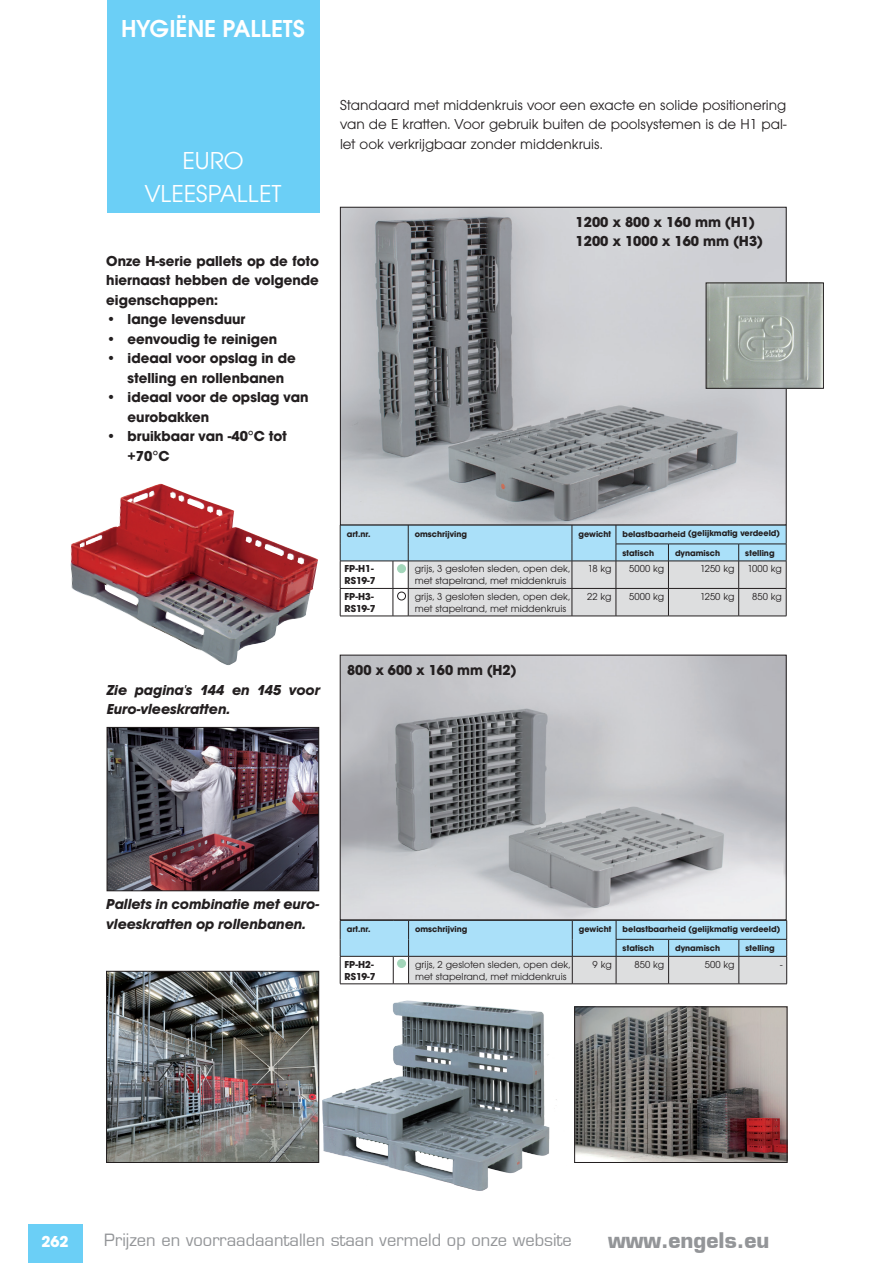
<style>
.page{position:relative;width:893px;height:1263px;background:#fff}
.page>*{position:absolute;margin:0;border:0;box-sizing:border-box;transform-origin:0 0}
.blokteksten_onderkan{font:25.5px "Avant Garde Gothic Itc T";color:#fff}
.blokteksten_bovenkan{font:600 25.5px "Avant Garde Gothic Itc T";color:#fff}
.t1{font:700 21px "Eurostile";color:#939598}
.t2{font:16.5px "Eurostile";color:#939598}
.t3{font:700 16.5px "Avant Garde Gothic Itc T";color:#fff}
.platte_tekst_bold{font:700 15px/19.5px "Avant Garde Gothic Itc T";color:#231f20}
.platte_tekst{font:15px/19.5px "Avant Garde Gothic Itc T";color:#231f20;text-align:justify}
.ondertitel_bold{font:italic 700 15px/19.5px "Avant Garde Gothic Itc T";color:#231f20}
.platte_tekst-2{font:700 15px "Avant Garde Gothic Itc T";color:#231f20}
.t4{font:10.5px/12px "Avant Garde Gothic Itc T";color:#231f20}
.t5{font:700 10.5px/12px "Avant Garde Gothic Itc T";color:#231f20}
.t6{font:700 9px "Avant Garde Gothic Itc T";color:#231f20}
.s1{font-weight:400}
</style>
<div class="page">
<div style="left:28px;top:1224px;width:54px;height:39px;background:#6bcff6"></div>
<img style="left:109px;top:729px;width:208px;height:160px">
<div style="left:107px;top:727px;width:212px;height:164px;border:1px solid #231f20"></div>
<svg style="left:340px;top:525px;width:447px;height:92px"></svg>
<hr style="left:408px;top:616px;width:164px;height:1px;background:#231f20">
<hr style="left:572px;top:616px;width:44px;height:1px;background:#231f20">
<hr style="left:616px;top:616px;width:52px;height:1px;background:#231f20">
<hr style="left:668px;top:616px;width:71px;height:1px;background:#231f20">
<hr style="left:739px;top:616px;width:47px;height:1px;background:#231f20">
<img style="left:70px;top:484px;width:248px;height:182px">
<svg style="left:340px;top:920px;width:447px;height:63px"></svg>
<hr style="left:572px;top:983px;width:44px;height:1px;background:#231f20">
<hr style="left:616px;top:983px;width:53px;height:1px;background:#231f20">
<hr style="left:669px;top:983px;width:70px;height:1px;background:#231f20">
<hr style="left:739px;top:983px;width:48px;height:1px;background:#231f20">
<img style="left:342px;top:657px;width:442px;height:261px">
<img style="left:582px;top:1009px;width:203px;height:152px">
<div style="left:574px;top:1007px;width:213px;height:156px;border:1px solid #231f20"></div>
<img style="left:108px;top:973px;width:209px;height:188px">
<div style="left:106px;top:971px;width:213px;height:192px;border:1px solid #231f20"></div>
<img style="left:295px;top:978px;width:287px;height:213px">
<div style="left:107px;top:0;width:212px;height:213px;background:#6bcff6"></div>
<img style="left:342px;top:209px;width:442px;height:314px">
<div style="left:398px;top:565px;width:7px;height:8px;background:#a3d6ba;border-radius:50%"></div>
<div style="left:397px;top:564px;width:9px;height:9px;border:1px solid #a3d6ba;border-radius:50%"></div>
<div style="left:398px;top:959px;width:7px;height:8px;background:#a3d6ba;border-radius:50%"></div>
<div style="left:397px;top:959px;width:9px;height:9px;border:1px solid #a3d6ba;border-radius:50%"></div>
<div style="left:397px;top:592px;width:9px;height:8px;border:1px solid #231f20;border-radius:50%"></div>
<img style="left:708px;top:285px;width:114px;height:101px">
<div style="left:706px;top:283px;width:118px;height:105px;border:1px solid #231f20"></div>
<p class="blokteksten_bovenkan" style="left:121px;top:14px;width:186px">HYGIËNE PALLETS</p>
<p class="blokteksten_onderkan" style="left:183px;top:146px;width:63px">EURO</p>
<p class="blokteksten_onderkan" style="left:145px;top:179px;width:138px">VLEESPALLET</p>
<p class="platte_tekst_bold" style="left:106px;top:250px;width:214px;text-align:justify">Onze H-serie pallets op de foto hiernaast hebben de volgende eigenschappen:</p>
<p class="platte_tekst_bold" style="left:106px;top:309px;width:141px">• lange levensduur</p>
<p class="platte_tekst_bold" style="left:106px;top:328px;width:172px">• eenvoudig te reinigen</p>
<p class="platte_tekst_bold" style="left:128px;top:348px;width:170px;text-indent:-21px"><span class="s1">•</span> ideaal voor opslag in de stelling en rollenbanen</p>
<p class="platte_tekst_bold" style="left:128px;top:387px;width:182px;text-indent:-21px">• ideaal voor de opslag van eurobakken</p>
<p class="platte_tekst_bold" style="left:128px;top:426px;width:161px;text-indent:-21px">• bruikbaar van -40<span class="s1">°</span>C tot +70<span class="s1">°</span>C</p>
<p class="platte_tekst" style="left:340px;top:95px;width:448px">Standaard met middenkruis voor een exacte en solide positionering van de E kratten. Voor gebruik buiten de poolsystemen is de H1 pal&shy;let ook verkrijgbaar zonder middenkruis.</p>
<p class="platte_tekst-2" style="left:576px;top:212px;width:180px">1200 x 800 x 160 mm (H1)</p>
<p class="platte_tekst-2" style="left:576px;top:232px;width:189px">1200 x 1000 x 160 mm (H3)</p>
<p class="ondertitel_bold" style="left:107px;top:679px;width:215px">Zie pagina's 144 en 145 voor<br>Euro-vleeskratten.</p>
<p class="t6" style="left:347px;top:528px;width:25px">art.nr.</p>
<p class="t6" style="left:415px;top:528px;width:54px">omschrijving</p>
<p class="t6" style="left:578px;top:528px;width:34px">gewicht</p>
<p class="t6" style="left:622px;top:528px;width:159px">belastbaarheid (gelijkmatig verdeeld)</p>
<p class="t6" style="left:622px;top:547px;width:33px">statisch</p>
<p class="t6" style="left:675px;top:547px;width:47px">dynamisch</p>
<p class="t6" style="left:745px;top:547px;width:31px">stelling</p>
<p class="t5" style="left:345px;top:562px;width:33px">FP-H1-<br>RS19-7</p>
<p class="t4" style="left:415px;top:562px;width:157px">grijs, 3 gesloten sleden, open dek, met stapelrand, met middenkruis</p>
<p class="t4" style="left:588px;top:562px;width:25px">18 kg</p>
<p class="t4" style="left:629px;top:562px;width:36px">5000 kg</p>
<p class="t4" style="left:700px;top:562px;width:36px">1250 kg</p>
<p class="t4" style="left:747px;top:562px;width:36px">1000 kg</p>
<p class="t5" style="left:345px;top:590px;width:33px">FP-H3-<br>RS19-7</p>
<p class="t4" style="left:415px;top:590px;width:157px">grijs, 3 gesloten sleden, open dek, met stapelrand, met middenkruis</p>
<p class="t4" style="left:587px;top:590px;width:26px">22 kg</p>
<p class="t4" style="left:629px;top:590px;width:36px">5000 kg</p>
<p class="t4" style="left:700px;top:590px;width:36px">1250 kg</p>
<p class="t4" style="left:752px;top:590px;width:31px">850 kg</p>
<p class="platte_tekst-2" style="left:347px;top:661px;width:171px">800 x 600 x 160 mm (H2)</p>
<p class="ondertitel_bold" style="left:106px;top:894px;width:215px">Pallets in combinatie met euro&shy;vleeskratten op rollenbanen.</p>
<p class="t6" style="left:347px;top:923px;width:25px">art.nr.</p>
<p class="t6" style="left:415px;top:923px;width:54px">omschrijving</p>
<p class="t6" style="left:579px;top:923px;width:34px">gewicht</p>
<p class="t6" style="left:623px;top:923px;width:159px">belastbaarheid (gelijkmatig verdeeld)</p>
<p class="t6" style="left:623px;top:942px;width:33px">statisch</p>
<p class="t6" style="left:675px;top:942px;width:47px">dynamisch</p>
<p class="t6" style="left:745px;top:942px;width:31px">stelling</p>
<p class="t5" style="left:345px;top:958px;width:33px">FP-H2-<br>RS19-7</p>
<p class="t4" style="left:415px;top:958px;width:157px">grijs, 2 gesloten sleden, open dek, met stapelrand, met middenkruis</p>
<p class="t4" style="left:593px;top:958px;width:21px">9 kg</p>
<p class="t4" style="left:635px;top:958px;width:31px">850 kg</p>
<p class="t4" style="left:705px;top:958px;width:31px">500 kg</p>
<p class="t4" style="left:780px;top:958px;width:4px">-</p>
<h3 class="t3" style="left:41px;top:1232px;width:29px">262</h3>
<h3 class="t2" style="left:104px;top:1230px;width:469px">Prijzen en voorraadaantallen staan vermeld op onze website</h3>
<h2 class="t1" style="left:608px;top:1226px;width:163px">www.engels.eu</h2>
</div>
